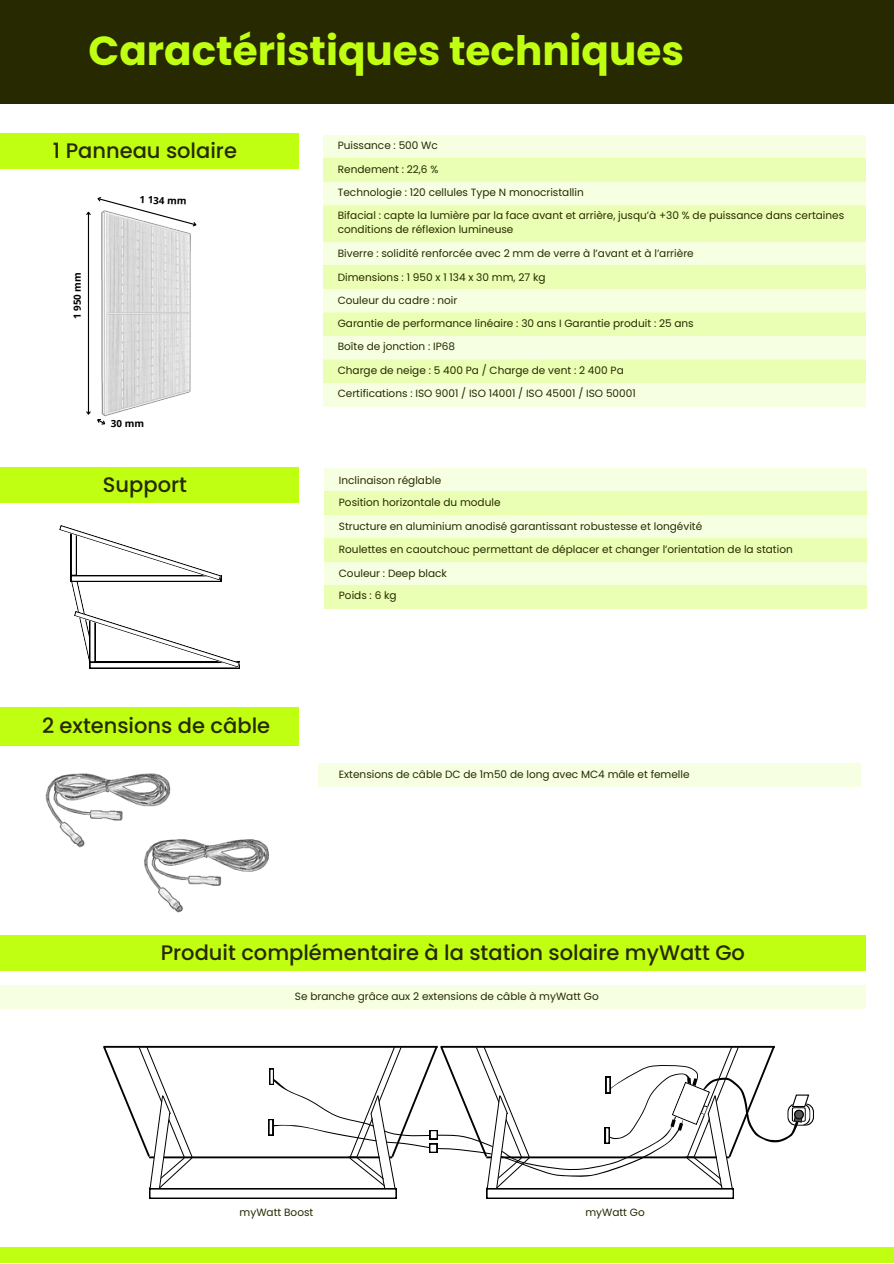
<style>
.page{position:relative;width:894px;height:1264px;background:#fff}
.page>*{position:absolute;margin:0;border:0;box-sizing:border-box;transform-origin:0 0}
.t1{font:700 40.5px "Poppins";color:#c0ff12}
.t2{font:500 21px "Poppins";color:#272900}
.t3{font:10.5px/14px "Poppins";color:#272900}
.t4{font:700 9.9px "Open Sans";color:#000}
</style>
<div class="page">
<div style="left:0;top:1247px;width:893px;height:16px;background:#c0ff12"></div>
<img style="left:87px;top:228px;width:104px;height:188px">
<div style="left:323px;top:135px;width:542px;height:23px;background:#f6ffe2"></div>
<div style="left:323px;top:383px;width:542px;height:23px;background:#f6ffe2"></div>
<div style="left:323px;top:242px;width:542px;height:23px;background:#f6ffe2"></div>
<div style="left:323px;top:158px;width:542px;height:24px;background:#eaffb3"></div>
<div style="left:323px;top:265px;width:542px;height:24px;background:#eaffb3"></div>
<div style="left:323px;top:205px;width:542px;height:37px;background:#eaffb3"></div>
<div style="left:323px;top:312px;width:542px;height:24px;background:#eaffb3"></div>
<div style="left:323px;top:359px;width:542px;height:24px;background:#eaffb3"></div>
<div style="left:323px;top:182px;width:542px;height:23px;background:#f6ffe2"></div>
<div style="left:323px;top:289px;width:542px;height:23px;background:#f6ffe2"></div>
<div style="left:323px;top:336px;width:542px;height:23px;background:#f6ffe2"></div>
<div style="left:324px;top:468px;width:542px;height:23px;background:#f6ffe2"></div>
<div style="left:0;top:985px;width:865px;height:23px;background:#f6ffe2"></div>
<div style="left:324px;top:585px;width:542px;height:23px;background:#eaffb3"></div>
<div style="left:324px;top:514px;width:542px;height:24px;background:#f6ffe2"></div>
<div style="left:324px;top:491px;width:542px;height:23px;background:#eaffb3"></div>
<div style="left:324px;top:561px;width:542px;height:24px;background:#f6ffe2"></div>
<div style="left:324px;top:538px;width:542px;height:23px;background:#eaffb3"></div>
<div style="left:0;top:134px;width:299px;height:35px;background:#c0ff12"></div>
<div style="left:0;top:468px;width:299px;height:35px;background:#c0ff12"></div>
<div style="left:0;top:707px;width:299px;height:38px;background:#c0ff12"></div>
<div style="left:0;top:935px;width:865px;height:35px;background:#c0ff12"></div>
<div style="left:0;top:0;width:893px;height:104px;background:#272900"></div>
<hr style="left:88px;top:212px;width:1px;height:202px;background:#000">
<svg style="left:86px;top:197px;width:111px;height:31px"></svg>
<svg style="left:86px;top:410px;width:22px;height:15px"></svg>
<svg style="left:59px;top:525px;width:181px;height:143px"></svg>
<img style="left:45px;top:773px;width:126px;height:75px">
<svg style="left:103px;top:1045px;width:710px;height:153px"></svg>
<div style="left:318px;top:763px;width:542px;height:23px;background:#f6ffe2"></div>
<img style="left:103px;top:823px;width:166px;height:90px">
<p class="t1" style="left:88px;top:23px;width:597px">Caractéristiques techniques</p>
<h2 class="t2" style="left:53px;top:136px;width:185px">1 Panneau solaire</h2>
<p class="t4" style="left:70px;top:319px;width:48px;rotate:-90deg">1 950 mm</p>
<p class="t4" style="left:140px;top:192px;width:48px;rotate:2deg">1 134 mm</p>
<p class="t4" style="left:111px;top:416px;width:35px">30 mm</p>
<p class="t2" style="left:103px;top:470px;width:86px">Support</p>
<p class="t2" style="left:42px;top:710px;width:229px">2 extensions de câble</p>
<h1 class="t3" style="left:337px;top:139px;width:102px">Puissance : 500 Wc</h1>
<h2 class="t3" style="left:337px;top:162px;width:102px">Rendement : 22,6 %</h2>
<h3 class="t3" style="left:337px;top:186px;width:247px">Technologie : 120 cellules Type N monocristallin</h3>
<p class="t3" style="left:337px;top:208px;width:508px">Bifacial : capte la lumière par la face avant et arrière, jusqu’à +30 % de puissance dans certaines conditions de réflexion lumineuse</p>
<p class="t3" style="left:337px;top:247px;width:357px">Biverre : solidité renforcée avec 2 mm de verre à l’avant et à l’arrière</p>
<h3 class="t3" style="left:337px;top:270px;width:209px">Dimensions : 1 950 x 1 134 x 30 mm, 27 kg</h3>
<p class="t3" style="left:337px;top:293px;width:121px">Couleur du cadre : noir</p>
<p class="t3" style="left:337px;top:316px;width:357px">Garantie de performance linéaire : 30 ans I Garantie produit : 25 ans</p>
<h3 class="t3" style="left:337px;top:339px;width:119px">Boîte de jonction : IP68</h3>
<p class="t3" style="left:337px;top:363px;width:287px">Charge de neige : 5 400 Pa / Charge de vent : 2 400 Pa</p>
<p class="t3" style="left:337px;top:386px;width:299px">Certifications : ISO 9001 / ISO 14001 / ISO 45001 / ISO 50001</p>
<p class="t3" style="left:339px;top:473px;width:104px">Inclinaison réglable</p>
<p class="t3" style="left:339px;top:495px;width:163px">Position horizontale du module</p>
<p class="t3" style="left:339px;top:519px;width:365px">Structure en aluminium anodisé garantissant robustesse et longévité</p>
<p class="t3" style="left:339px;top:542px;width:455px">Roulettes en caoutchouc permettant de déplacer et changer l’orientation de la station</p>
<p class="t3" style="left:339px;top:566px;width:110px">Couleur : Deep black</p>
<p class="t3" style="left:339px;top:588px;width:59px">Poids : 6 kg</p>
<p class="t3" style="left:339px;top:767px;width:352px">Extensions de câble DC de 1m50 de long avec MC4 mâle et femelle</p>
<p class="t2" style="left:161px;top:938px;width:585px">Produit complémentaire à la station solaire myWatt Go</p>
<p class="t3" style="left:295px;top:989px;width:305px">Se branche grâce aux 2 extensions de câble à myWatt Go</p>
<h2 class="t3" style="left:239px;top:1205px;width:75px">myWatt Boost</h2>
<p class="t3" style="left:585px;top:1205px;width:61px">myWatt Go</p>
</div>
